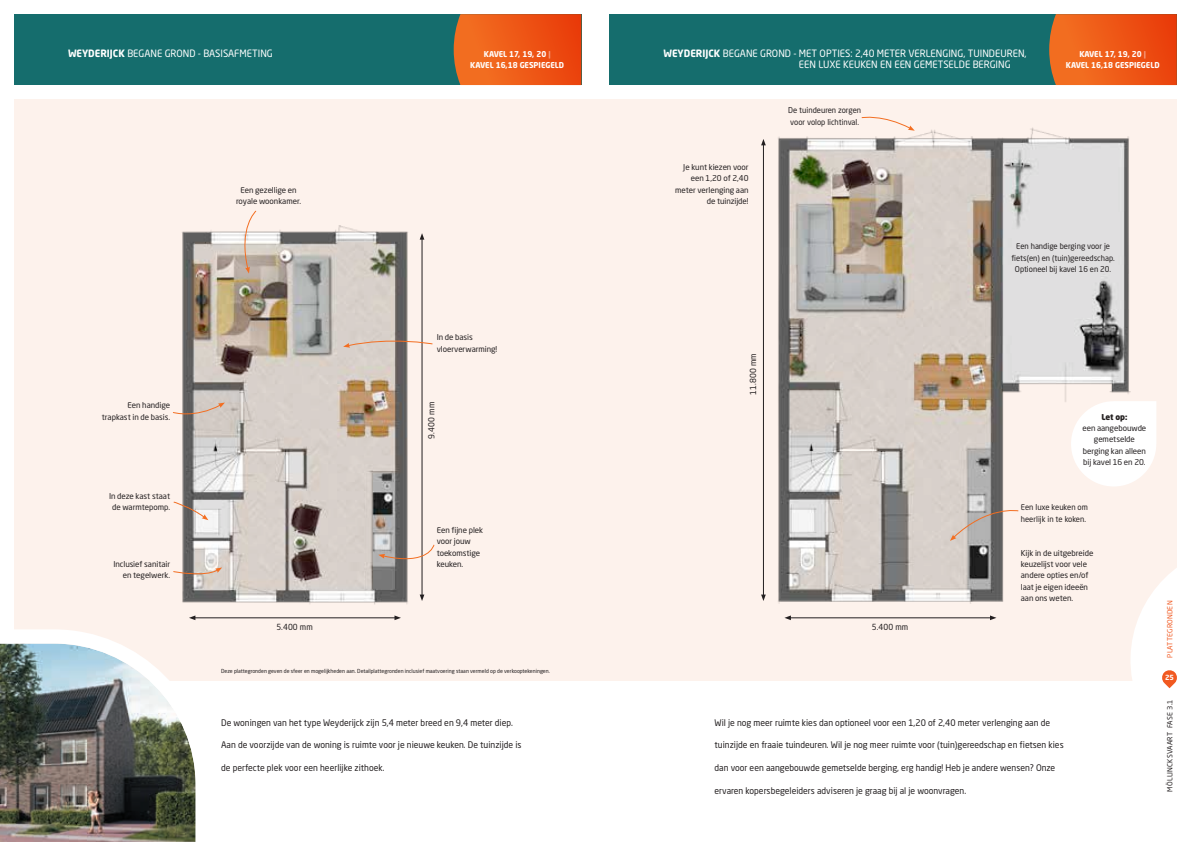
<style>
.page{position:relative;width:1191px;height:842px;background:#fff}
.page>*{position:absolute;margin:0;border:0;box-sizing:border-box;transform-origin:0 0}
.t1{font:10px/11.3px "Neo Sans Std";color:#fff;scale:.96 1}
.t2{font:9px "Neo Sans Std";color:#231f20;scale:.96 1}
.t3{font:8.3px "Neo Sans Std";letter-spacing:.01em;color:#231f20;scale:.96 1}
.t4{font:8px/11.3px "Neo Sans Std";letter-spacing:-.005em;color:#231f20;text-align:right}
.t5{font:8px/11.3px "Neo Sans Std";letter-spacing:-.005em;color:#231f20;scale:.96 1}
.t6{font:700 8px/11.3px "Neo Sans Std";color:#fff;text-align:center;scale:.96 1}
.t7{font:900 8px "Neo Sans Std";color:#231f20}
.t8{font:7px "Neo Sans Std";letter-spacing:.03em;color:#231f20}
.t9{font:7px "Neo Sans Std";letter-spacing:.03em;color:#f15921}
.t10{font:700 7px "Neo Sans Std";color:#fff}
.t11{font:5.5px "Neo Sans Std";color:#231f20;scale:.96 1}
.s1{font-weight:700}
.s2{color:#f59d80}
</style>
<div class="page">
<div style="left:14px;top:14px;width:567px;height:71px;background:#156d6d"></div>
<svg style="left:454px;top:14px;width:127px;height:71px;background:#ea5918"></svg>
<div style="left:14px;top:99px;width:1162px;height:581px;background:#fdf2ec"></div>
<div style="left:609px;top:14px;width:567px;height:71px;background:#156d6d"></div>
<svg style="left:1049px;top:14px;width:127px;height:71px;background:#e95918"></svg>
<svg style="left:1129px;top:543px;width:48px;height:146px"></svg>
<img style="left:0;top:629px;width:217px;height:213px">
<img style="left:778px;top:127px;width:353px;height:477px">
<hr style="left:422px;top:238px;width:1px;height:358px;background:#231f20">
<svg style="left:420px;top:594px;width:4px;height:7px"></svg>
<svg style="left:420px;top:233px;width:4px;height:7px"></svg>
<hr style="left:763px;top:144px;width:1px;height:452px;background:#231f20">
<svg style="left:761px;top:594px;width:5px;height:7px"></svg>
<svg style="left:761px;top:139px;width:5px;height:6px"></svg>
<hr style="left:194px;top:617px;width:202px;height:1px;background:#231f20">
<svg style="left:394px;top:615px;width:7px;height:5px"></svg>
<svg style="left:189px;top:615px;width:6px;height:5px"></svg>
<hr style="left:789px;top:617px;width:202px;height:1px;background:#231f20">
<svg style="left:990px;top:615px;width:6px;height:5px"></svg>
<svg style="left:784px;top:615px;width:7px;height:5px"></svg>
<img style="left:182px;top:226px;width:226px;height:379px">
<svg style="left:173px;top:403px;width:52px;height:16px"></svg>
<svg style="left:173px;top:501px;width:35px;height:19px"></svg>
<svg style="left:173px;top:567px;width:49px;height:10px"></svg>
<svg style="left:238px;top:210px;width:18px;height:64px"></svg>
<svg style="left:343px;top:337px;width:90px;height:11px"></svg>
<svg style="left:378px;top:544px;width:56px;height:22px"></svg>
<svg style="left:861px;top:116px;width:53px;height:15px"></svg>
<svg style="left:950px;top:505px;width:68px;height:36px"></svg>
<svg style="left:1071px;top:401px;width:85px;height:85px"></svg>
<p class="t1" style="left:68px;top:47px;width:215px"><span class="s1">WEYDERIJCK</span> BEGANE GROND - BASISAFMETING</p>
<p class="t4" style="left:236px;top:184px;width:67px;text-align:center">Een gezellige en royale woonkamer.</p>
<p class="t4" style="left:102px;top:399px;width:70px">Een handige trapkast in de basis.</p>
<p class="t4" style="left:109px;top:490px;width:63px;text-align:center">In deze kast staat de warmtepomp.</p>
<p class="t6" style="left:470px;top:48px;width:99px">KAVEL 17, 19, 20 <span class="s2">|<br></span>KAVEL 16,18 GESPIEGELD</p>
<p class="t4" style="left:437px;top:331px;width:62px;text-align:left">In de basis vloerverwarming!</p>
<p class="t3" style="left:426px;top:438px;width:39px;rotate:-90deg">9.400 mm</p>
<p class="t1" style="left:799px;top:47px;width:239px;text-indent:-135px"><span class="s1">WEYDERIJCK</span> BEGANE GROND - MET OPTIES: 2,40 METER VERLENGING, TUINDEUREN,<br>EEN LUXE KEUKEN EN EEN GEMETSELDE BERGING</p>
<p class="t4" style="left:675px;top:161px;width:75px">Je kunt kiezen voor een 1,20 of 2,40 meter verlenging aan de tuinzijde!</p>
<p class="t5" style="left:788px;top:105px;width:77px">De tuindeuren zorgen voor volop lichtinval.</p>
<p class="t6" style="left:1065px;top:48px;width:99px">KAVEL 17, 19, 20 <span class="s2">|<br></span>KAVEL 16,18 GESPIEGELD</p>
<p class="t3" style="left:748px;top:395px;width:45px;rotate:-90deg">11.800 mm</p>
<p class="t5" style="left:1011px;top:241px;width:109px;text-align:center">Een handige berging voor je fiets(en) en (tuin)gereedschap.<br>Optioneel bij kavel 16 en 20.</p>
<p class="t7" style="left:1101px;top:411px;width:28px">Let op:</p>
<p class="t4" style="left:1082px;top:422px;width:65px;text-align:center">een aangebouwde gemetselde berging kan alleen bij kavel 16 en 20.</p>
<p class="t5" style="left:1020px;top:502px;width:71px">Een luxe keuken om heerlijk in te koken.</p>
<p class="t4" style="left:113px;top:558px;width:58px">Inclusief sanitair en tegelwerk.</p>
<p class="t4" style="left:437px;top:524px;width:48px;text-align:left">Een fijne plek voor jouw toekomstige keuken.</p>
<p class="t3" style="left:276px;top:622px;width:39px">5.400 mm</p>
<p class="t3" style="left:872px;top:622px;width:39px">5.400 mm</p>
<p class="t11" style="left:221px;top:667px;width:344px">Deze plattegronden geven de sfeer en mogelijkheden aan. Detailplattegronden inclusief maatvoering staan vermeld op de verkooptekeningen.</p>
<p class="t4" style="left:1020px;top:547px;width:74px;text-align:left">Kijk in de uitgebreide keuzelijst voor vele andere opties en/of laat je eigen ideeën aan ons weten.</p>
<p class="t2" style="left:221px;top:717px;width:305px">De woningen van het type Weyderijck zijn 5,4 meter breed en 9,4 meter diep.</p>
<p class="t2" style="left:221px;top:740px;width:314px">Aan de voorzijde van de woning is ruimte voor je nieuwe keuken. De tuinzijde is</p>
<p class="t2" style="left:221px;top:762px;width:172px">de perfecte plek voor een heerlijke zithoek.</p>
<p class="t2" style="left:714px;top:717px;width:351px">Wil je nog meer ruimte kies dan optioneel voor een 1,20 of 2,40 meter verlenging aan de</p>
<p class="t2" style="left:714px;top:740px;width:365px">tuinzijde en fraaie tuindeuren. Wil je nog meer ruimte voor (tuin)gereedschap en fietsen kies</p>
<p class="t2" style="left:714px;top:762px;width:356px">dan voor een aangebouwde gemetselde berging, erg handig! Heb je andere wensen? Onze</p>
<p class="t2" style="left:714px;top:785px;width:264px">ervaren kopersbegeleiders adviseren je graag bij al je woonvragen.</p>
<p class="t9" style="left:1165px;top:658px;width:59px;rotate:-90deg">PLATTEGRONDEN</p>
<p class="t10" style="left:1165px;top:673px;width:11px">25</p>
<p class="t8" style="left:1165px;top:791px;width:94px;rotate:-90deg">MÖLLINCKSVAART FASE 3.1</p>
</div>
